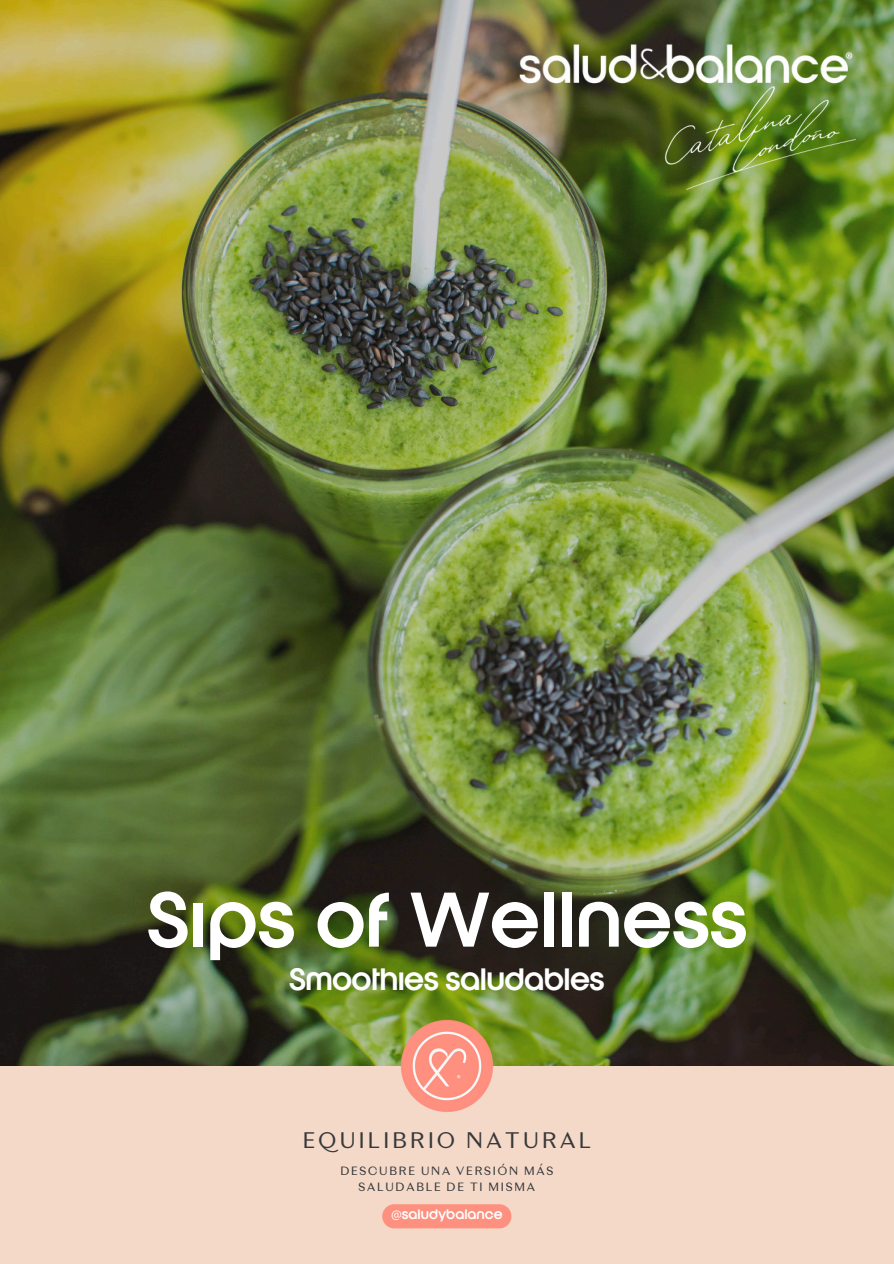
<style>
.page{position:relative;width:894px;height:1264px;background:#fff}
.page>*{position:absolute;margin:0;border:0;box-sizing:border-box;transform-origin:0 0}
.t1{font:67.5px "Hanno Test";color:#fff}
.t2{font:27px "Hanno Test";letter-spacing:-.02em;color:#fff}
.t3{font:22.5px "Magnat Text";letter-spacing:.15em;color:#37383a}
.t4{font:12px/16px "Magnat Text";letter-spacing:.15em;color:#37383a;text-align:center}
.t5{font:12px "Hanno Test";color:#fff}
.s1{font-family:"Noto Sans"}
</style>
<div class="page">
<img style="left:0;top:0;width:893px;height:1066px">
<div style="left:0;top:1066px;width:893px;height:197px;background:#f4d9c8"></div>
<img style="left:511px;top:29px;width:349px;height:76px">
<img style="left:660px;top:78px;width:200px;height:122px">
<div style="left:382px;top:1204px;width:129px;height:24px;background:#fd907e;border-radius:12px"></div>
<img style="left:398px;top:1017px;width:97px;height:95px">
<h2 class="t1" style="left:147px;top:892px;width:601px">Sips of Wellness</h2>
<p class="t2" style="left:289px;top:968px;width:317px">Smoothies saludables</p>
<p class="t3" style="left:303px;top:1130px;width:289px">EQUILIBRIO NATURAL</p>
<h3 class="t4" style="left:340px;top:1163px;width:214px">DESCUBRE UNA VERSIÓN MÁS<br>SALUDABLE DE TI MISMA</h3>
<h4 class="t5" style="left:391px;top:1209px;width:113px"><span class="s1">@</span>saludybalance</h4>
</div>
